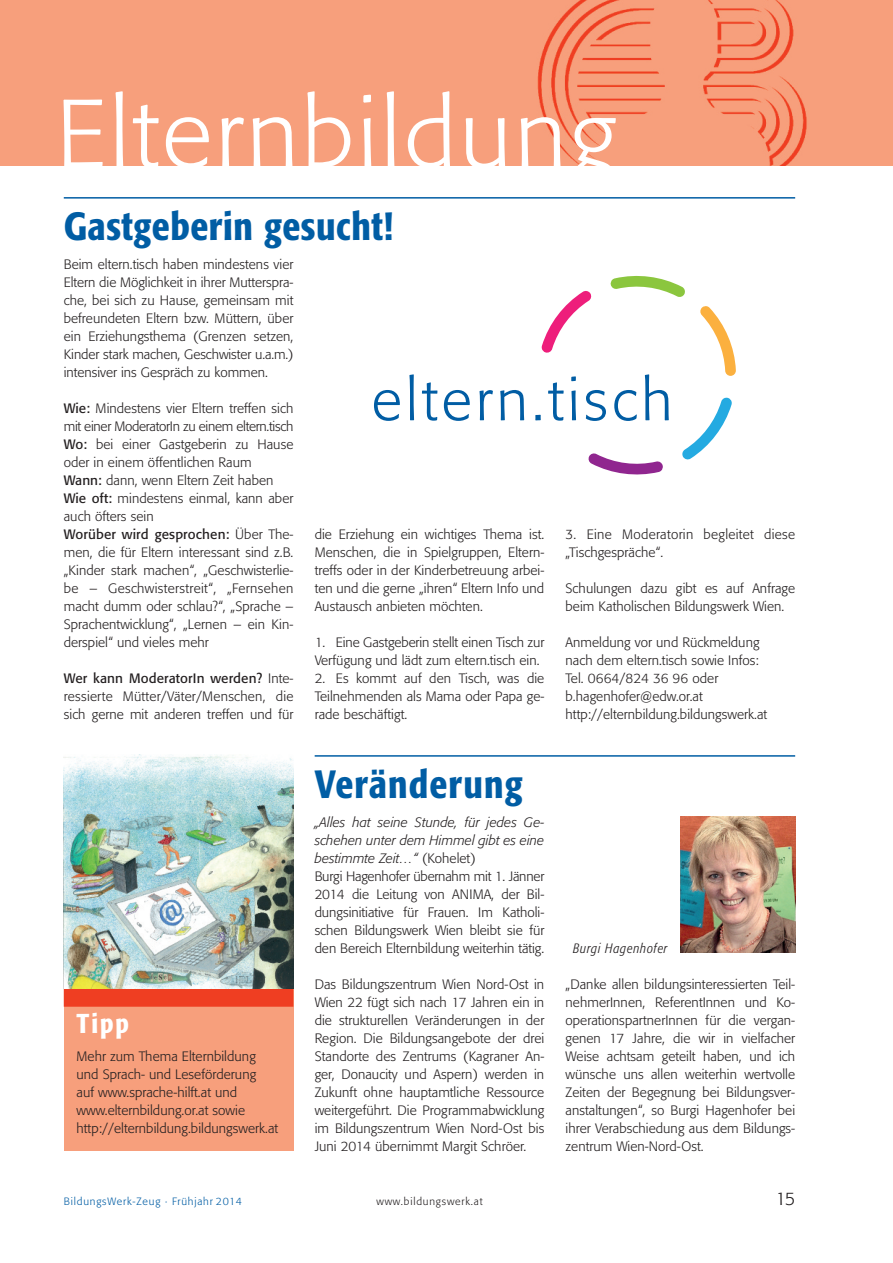
<style>
.page{position:relative;width:893px;height:1263px;background:#fff}
.page>*{position:absolute;margin:0;border:0;box-sizing:border-box;transform-origin:0 0}
.t1{font:300 96px "Formata";letter-spacing:.035em;color:#fff}
.t2{font:500 condensed 39px "Formata";letter-spacing:.015em;color:#015da4}
.t3{font:500 condensed 27px "Formata";color:#fff}
.t4{font:300 18px "Formata";color:#231f20}
.t5{font:300 13.5px/18px "Formata";letter-spacing:.005em;color:#231f20}
.t6{font:italic 300 condensed 13.5px "Formata";letter-spacing:.05em;color:#231f20}
.t7{font:300 10.5px "Formata";letter-spacing:.08em;color:#015da4}
.t8{font:300 10.5px "Formata";letter-spacing:.08em;color:#231f20}
.s1{font-weight:400}
.s2{font-style:italic}
</style>
<div class="page">
<div style="left:0;top:0;width:893px;height:166px;background:#f79f7c"></div>
<img style="left:537px;top:0;width:270px;height:166px">
<hr style="left:64px;top:197px;width:731px;height:2px;background:#015da4">
<div style="left:64px;top:989px;width:229px;height:162px;background:#f79f7c"></div>
<div style="left:64px;top:989px;width:229px;height:18px;background:#ef3e22"></div>
<img style="left:64px;top:755px;width:229px;height:233px">
<svg style="left:374px;top:390px;width:26px;height:31px"></svg>
<svg style="left:409px;top:374px;width:5px;height:46px"></svg>
<svg style="left:422px;top:382px;width:15px;height:39px"></svg>
<svg style="left:444px;top:390px;width:26px;height:31px"></svg>
<svg style="left:479px;top:390px;width:14px;height:30px"></svg>
<svg style="left:500px;top:390px;width:24px;height:30px"></svg>
<svg style="left:535px;top:415px;width:6px;height:5px"></svg>
<svg style="left:548px;top:382px;width:16px;height:39px"></svg>
<svg style="left:571px;top:376px;width:5px;height:44px"></svg>
<svg style="left:586px;top:390px;width:20px;height:31px"></svg>
<svg style="left:614px;top:390px;width:23px;height:31px"></svg>
<svg style="left:645px;top:374px;width:24px;height:46px"></svg>
<svg style="left:542px;top:291px;width:50px;height:62px"></svg>
<svg style="left:610px;top:276px;width:75px;height:21px"></svg>
<svg style="left:700px;top:306px;width:36px;height:70px"></svg>
<svg style="left:682px;top:397px;width:50px;height:63px"></svg>
<svg style="left:588px;top:453px;width:75px;height:21px"></svg>
<hr style="left:315px;top:755px;width:480px;height:2px;background:#015da4">
<img style="left:680px;top:816px;width:115px;height:137px">
<h1 class="t1" style="left:56px;top:93px;width:561px">Elternbildung</h1>
<h2 class="t2" style="left:64px;top:211px;width:331px">Gastgeberin gesucht!</h2>
<p class="t5" style="left:64px;top:256px;width:231px;text-align:justify">Beim eltern.tisch haben mindestens vier Eltern die Möglichkeit in ihrer Mutterspra&shy;che, bei sich zu Hause, gemeinsam mit befreundeten Eltern bzw. Müttern, über ein Erziehungsthema (Grenzen setzen, Kinder stark machen, Geschwister u.a.m.) intensiver ins Gespräch zu kommen.</p>
<p class="t5" style="left:64px;top:400px;width:231px"><span class="s1">Wie:</span> Mindestens vier Eltern treffen sich mit einer ModeratorIn zu einem eltern.tisch <span class="s1">Wo:</span> bei einer Gastgeberin zu Hause oder in einem öffentlichen Raum<br><span class="s1">Wann:</span> dann, wenn Eltern Zeit haben <span class="s1">Wie oft:</span> mindestens einmal, kann aber auch öfters sein<br><span class="s1">Worüber wird gesprochen:</span> Über The&shy;men, die für Eltern interessant sind z.B. „Kinder stark machen“, „Geschwisterlie&shy;be – Geschwisterstreit“, „Fernsehen macht dumm oder schlau?“, „Sprache – Sprachentwicklung“, „Lernen – ein Kin&shy;derspiel“ und vieles mehr</p>
<p class="t5" style="left:64px;top:670px;width:231px;text-align:justify"><span class="s1">Wer kann ModeratorIn werden?</span> Inte&shy;ressierte Mütter/Väter/Menschen, die sich gerne mit anderen treffen und für</p>
<p class="t5" style="left:315px;top:526px;width:231px;text-align:justify">die Erziehung ein wichtiges Thema ist.<br>Menschen, die in Spielgruppen, Eltern&shy;treffs oder in der Kinderbetreuung arbei&shy;ten und die gerne „ihren“ Eltern Info und Austausch anbieten möchten.</p>
<p class="t5" style="left:315px;top:634px;width:231px">1. Eine Gastgeberin stellt einen Tisch zur<br>Verfügung und lädt zum eltern.tisch ein.</p>
<p class="t5" style="left:315px;top:670px;width:231px;text-align:justify">2. Es kommt auf den Tisch, was die Teilnehmenden als Mama oder Papa ge&shy;rade beschäftigt.</p>
<h2 class="t2" style="left:315px;top:769px;width:209px">Veränderung</h2>
<p class="t5" style="left:566px;top:526px;width:231px">3. Eine Moderatorin begleitet diese „Tischgespräche“.</p>
<p class="t5" style="left:566px;top:580px;width:231px">Schulungen dazu gibt es auf Anfrage beim Katholischen Bildungswerk Wien.</p>
<p class="t5" style="left:566px;top:634px;width:203px">Anmeldung vor und Rückmeldung nach dem eltern.tisch sowie Infos:<br>Tel. 0664/824 36 96 oder b.hagenhofer@edw.or.at http://elternbildung.bildungswerk.at</p>
<h3 class="t3" style="left:77px;top:1013px;width:54px">Tipp</h3>
<p class="t5" style="left:77px;top:1048px;width:203px">Mehr zum Thema Elternbildung und Sprach- und Leseförderung<br>auf www.sprache-hilft.at und www.elternbildung.or.at sowie http://elternbildung.bildungswerk.at</p>
<p class="t5" style="left:315px;top:814px;width:231px"><span class="s2">„Alles hat seine Stunde, für jedes Ge&shy;schehen unter dem Himmel gibt es eine bestimmte Zeit…“</span> (Kohelet)<br>Burgi Hagenhofer übernahm mit 1. Jänner 2014 die Leitung von ANIMA, der Bil&shy;dungsinitiative für Frauen. Im Katholi&shy;schen Bildungswerk Wien bleibt sie für den Bereich Elternbildung weiterhin tätig.</p>
<p class="t5" style="left:315px;top:976px;width:231px;text-align:justify">Das Bildungszentrum Wien Nord-Ost in Wien 22 fügt sich nach 17 Jahren ein in die strukturellen Veränderungen in der Region. Die Bildungsangebote der drei Standorte des Zentrums (Kagraner An&shy;ger, Donaucity und Aspern) werden in Zukunft ohne hauptamtliche Ressource weitergeführt. Die Programmabwicklung im Bildungszentrum Wien Nord-Ost bis Juni 2014 übernimmt Margit Schröer.</p>
<p class="t5" style="left:566px;top:976px;width:231px;text-align:justify">„Danke allen bildungsinteressierten Teil&shy;nehmerInnen, ReferentInnen und Ko&shy;operationspartnerInnen für die vergan&shy;genen 17 Jahre, die wir in vielfacher Weise achtsam geteilt haben, und ich wünsche uns allen weiterhin wertvolle Zeiten der Begegnung bei Bildungsver&shy;anstaltungen“, so Burgi Hagenhofer bei ihrer Verabschiedung aus dem Bildungs&shy;zentrum Wien-Nord-Ost.</p>
<p class="t6" style="left:573px;top:942px;width:96px">Burgi Hagenhofer</p>
<p class="t7" style="left:64px;top:1197px;width:179px">BildungsWerk-Zeug · Frühjahr 2014</p>
<p class="t8" style="left:376px;top:1197px;width:108px">www.bildungswerk.at</p>
<h3 class="t4" style="left:775px;top:1191px;width:21px">15</h3>
</div>
